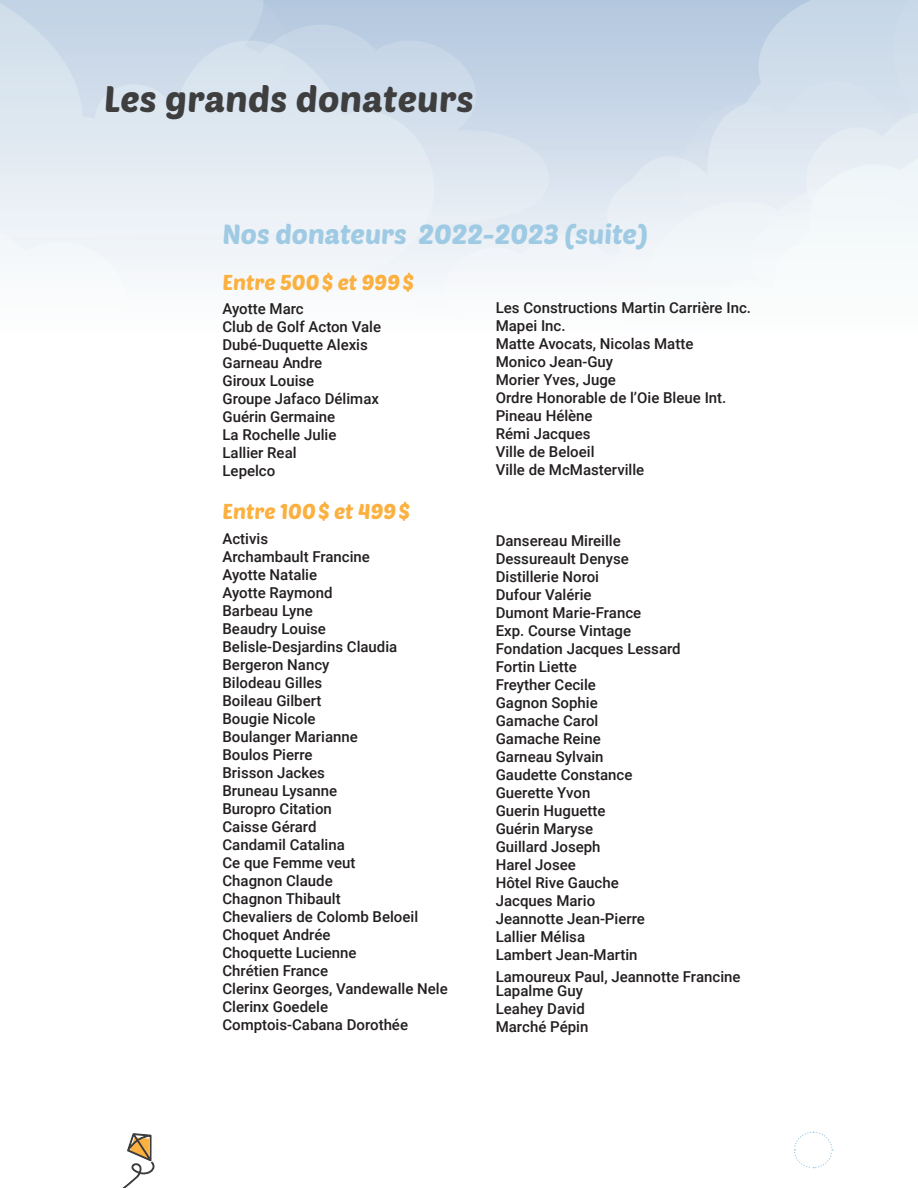
<style>
.page{position:relative;width:918px;height:1188px;background:#fff}
.page>*{position:absolute;margin:0;border:0;box-sizing:border-box;transform-origin:0 0}
.t1{font:36px "Poetsen One";letter-spacing:.01em;color:#3e3e3f}
.t2{font:27px "Poetsen One";color:#9ecae3}
.t3{font:21px "Poetsen One";color:#fbb03f}
.t4{font:500 15px/18px "Roboto";color:#231f20}
</style>
<div class="page">
<svg style="left:794px;top:1131px;width:39px;height:38px"></svg>
<svg style="left:122px;top:1133px;width:33px;height:55px"></svg>
<svg style="left:199px;top:0;width:189px;height:273px;background:#dae4ee"></svg>
<svg style="left:199px;top:0;width:101px;height:113px;background:#cddbe9"></svg>
<svg style="left:388px;top:0;width:530px;height:78px;background:#bfd0e3"></svg>
<svg style="left:278px;top:78px;width:271px;height:208px"></svg>
<svg style="left:549px;top:78px;width:369px;height:195px;background:#d9e3ee"></svg>
<svg style="left:714px;top:113px;width:204px;height:160px"></svg>
<svg style="left:0;top:0;width:199px;height:273px;background:#dde6f0"></svg>
<p class="t1" style="left:104px;top:76px;width:371px">Les grands donateurs</p>
<p class="t2" style="left:222px;top:217px;width:427px">Nos donateurs 2022-2023 (suite)</p>
<p class="t3" style="left:222px;top:269px;width:193px">Entre 500$ et 999$</p>
<p class="t4" style="left:222px;top:299px;width:83px">Ayotte Marc</p>
<p class="t4" style="left:222px;top:317px;width:160px">Club de Golf Acton Vale</p>
<p class="t4" style="left:222px;top:335px;width:147px">Dubé-Duquette Alexis</p>
<p class="t4" style="left:222px;top:353px;width:101px">Garneau Andre</p>
<p class="t4" style="left:222px;top:371px;width:93px">Giroux Louise</p>
<p class="t4" style="left:222px;top:389px;width:158px">Groupe Jafaco Délimax</p>
<p class="t4" style="left:222px;top:407px;width:114px">Guérin Germaine</p>
<p class="t4" style="left:222px;top:425px;width:115px">La Rochelle Julie</p>
<p class="t4" style="left:222px;top:443px;width:76px">Lallier Real</p>
<p class="t4" style="left:222px;top:461px;width:54px">Lepelco</p>
<p class="t3" style="left:222px;top:498px;width:189px">Entre 100$ et 499$</p>
<p class="t4" style="left:222px;top:529px;width:47px">Activis</p>
<p class="t4" style="left:222px;top:547px;width:149px">Archambault Francine</p>
<p class="t4" style="left:222px;top:565px;width:96px">Ayotte Natalie</p>
<p class="t4" style="left:222px;top:583px;width:112px">Ayotte Raymond</p>
<p class="t4" style="left:222px;top:601px;width:92px">Barbeau Lyne</p>
<p class="t4" style="left:222px;top:619px;width:105px">Beaudry Louise</p>
<p class="t4" style="left:222px;top:637px;width:176px">Belisle-Desjardins Claudia</p>
<p class="t4" style="left:222px;top:655px;width:109px">Bergeron Nancy</p>
<p class="t4" style="left:222px;top:673px;width:101px">Bilodeau Gilles</p>
<p class="t4" style="left:222px;top:691px;width:100px">Boileau Gilbert</p>
<p class="t4" style="left:222px;top:709px;width:95px">Bougie Nicole</p>
<p class="t4" style="left:222px;top:727px;width:137px">Boulanger Marianne</p>
<p class="t4" style="left:222px;top:745px;width:92px">Boulos Pierre</p>
<p class="t4" style="left:222px;top:763px;width:104px">Brisson Jackes</p>
<p class="t4" style="left:222px;top:781px;width:116px">Bruneau Lysanne</p>
<p class="t4" style="left:222px;top:799px;width:111px">Buropro Citation</p>
<p class="t4" style="left:222px;top:817px;width:96px">Caisse Gérard</p>
<p class="t4" style="left:222px;top:835px;width:124px">Candamil Catalina</p>
<p class="t4" style="left:222px;top:853px;width:134px">Ce que Femme veut</p>
<p class="t4" style="left:222px;top:871px;width:112px">Chagnon Claude</p>
<p class="t4" style="left:222px;top:889px;width:120px">Chagnon Thibault</p>
<p class="t4" style="left:222px;top:907px;width:197px">Chevaliers de Colomb Beloeil</p>
<p class="t4" style="left:222px;top:925px;width:109px">Choquet Andrée</p>
<p class="t4" style="left:222px;top:943px;width:136px">Choquette Lucienne</p>
<p class="t4" style="left:222px;top:961px;width:107px">Chrétien France</p>
<p class="t4" style="left:222px;top:979px;width:227px">Clerinx Georges, Vandewalle Nele</p>
<p class="t4" style="left:222px;top:997px;width:107px">Clerinx Goedele</p>
<p class="t4" style="left:222px;top:1015px;width:187px">Comptois-Cabana Dorothée</p>
<p class="t4" style="left:496px;top:298px;width:257px">Les Constructions Martin Carrière Inc.</p>
<p class="t4" style="left:496px;top:316px;width:71px">Mapei Inc.</p>
<p class="t4" style="left:496px;top:334px;width:199px">Matte Avocats, Nicolas Matte</p>
<p class="t4" style="left:496px;top:352px;width:119px">Monico Jean-Guy</p>
<p class="t4" style="left:496px;top:370px;width:122px">Morier Yves, Juge</p>
<p class="t4" style="left:496px;top:388px;width:232px">Ordre Honorable de l’Oie Bleue Int.</p>
<p class="t4" style="left:496px;top:406px;width:98px">Pineau Hélène</p>
<p class="t4" style="left:496px;top:424px;width:96px">Rémi Jacques</p>
<p class="t4" style="left:496px;top:442px;width:100px">Ville de Beloeil</p>
<p class="t4" style="left:496px;top:460px;width:150px">Ville de McMasterville</p>
<p class="t4" style="left:496px;top:531px;width:127px">Dansereau Mireille</p>
<p class="t4" style="left:496px;top:549px;width:135px">Dessureault Denyse</p>
<p class="t4" style="left:496px;top:567px;width:105px">Distillerie Noroi</p>
<p class="t4" style="left:496px;top:585px;width:97px">Dufour Valérie</p>
<p class="t4" style="left:496px;top:603px;width:147px">Dumont Marie-France</p>
<p class="t4" style="left:496px;top:621px;width:137px">Exp. Course Vintage</p>
<p class="t4" style="left:496px;top:639px;width:187px">Fondation Jacques Lessard</p>
<p class="t4" style="left:496px;top:657px;width:83px">Fortin Liette</p>
<p class="t4" style="left:496px;top:675px;width:102px">Freyther Cecile</p>
<p class="t4" style="left:496px;top:693px;width:104px">Gagnon Sophie</p>
<p class="t4" style="left:496px;top:711px;width:104px">Gamache Carol</p>
<p class="t4" style="left:496px;top:729px;width:151px">Gamache Reine<br>Garneau Sylvain<br>Gaudette Constance<br>Guerette Yvon<br>Guerin Huguette<br>Guérin Maryse<br>Guillard Joseph<br>Harel Josee<br>Hôtel Rive Gauche<br>Jacques Mario<br>Jeannotte Jean-Pierre<br>Lallier Mélisa<br>Lambert Jean-Martin</p>
<p class="t4" style="left:496px;top:970px;width:246px;line-height:13.5px">Lamoureux Paul, Jeannotte Francine<br>Lapalme Guy</p>
<p class="t4" style="left:496px;top:999px;width:94px">Leahey David<br>Marché Pépin</p>
</div>
